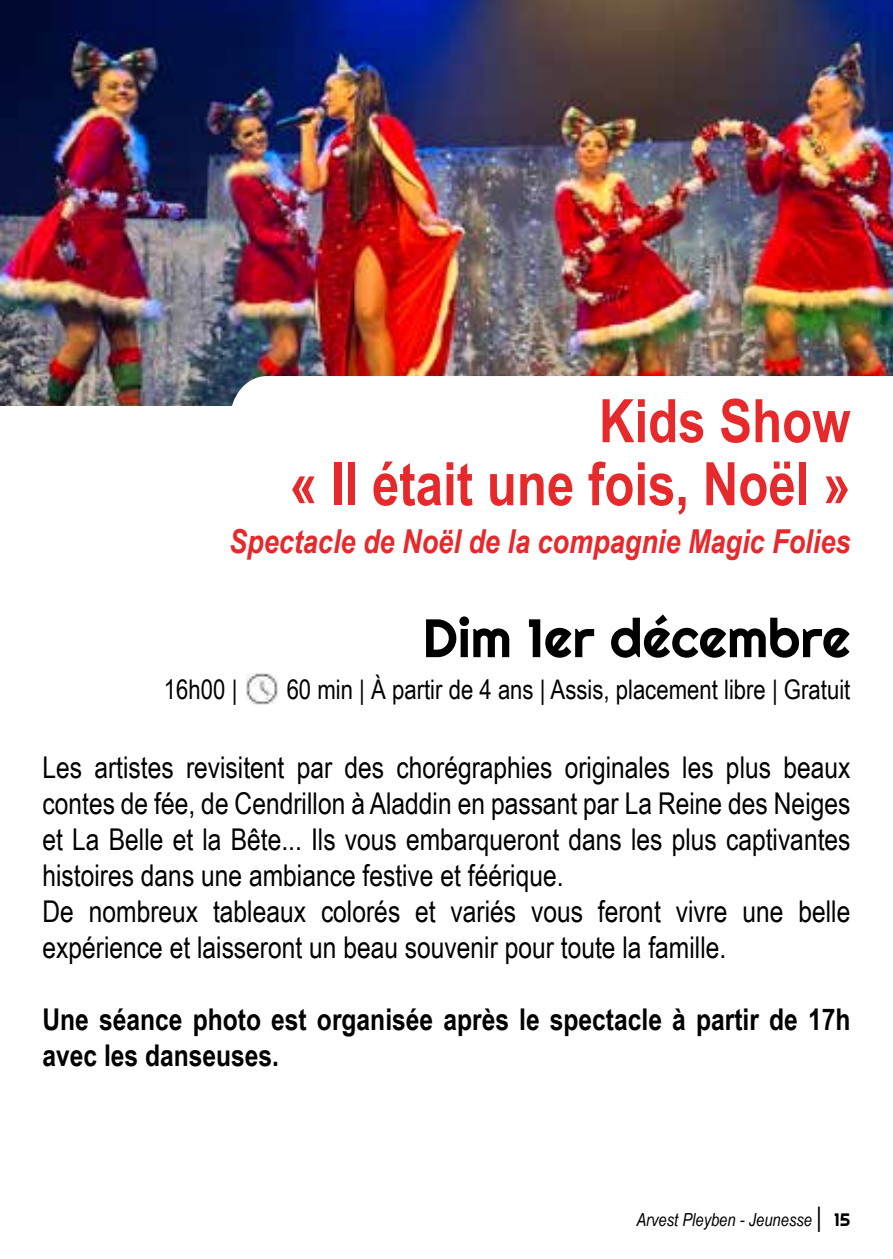
<style>
.page{position:relative;width:893px;height:1259px;background:#fff}
.page>*{position:absolute;margin:0;border:0;box-sizing:border-box;transform-origin:0 0}
.t1{font:700 60px/63px "Arial Narrow";color:#e62a2c;text-align:right}
.t2{font:54px "Righteous";color:#000}
.t3{font:italic 700 33px "Arial Narrow";color:#e62a2c}
.t4{font:30px/36px "Arial Narrow";color:#000}
.t5{font:700 30px/36px "Arial Narrow";color:#000}
.t6{font:27px "Arial Narrow";color:#000}
.t7{font:italic 18px "Arial Narrow";color:#000}
.s1{font-style:normal;font-size:27px}
.s2{font-family:"Righteous";font-style:normal}
</style>
<div class="page">
<img style="left:0;top:0;width:893px;height:405px">
<svg style="left:230px;top:376px;width:663px;height:30px"></svg>
<img style="left:247px;top:673px;width:30px;height:31px">
<h1 class="t1" style="left:290px;top:386px;width:562px">Kids Show<br>« Il était une fois, Noël »</h1>
<p class="t3" style="left:229px;top:517px;width:623px">Spectacle de Noël de la compagnie Magic Folies</p>
<h2 class="t2" style="left:423px;top:604px;width:429px">Dim 1er décembre</h2>
<p class="t6" style="left:164px;top:669px;width:75px">16h00 |</p>
<p class="t6" style="left:287px;top:669px;width:565px">60 min | À partir de 4 ans | Assis, placement libre | Gratuit</p>
<p class="t4" style="left:43px;top:748px;width:809px">Les artistes revisitent par des chorégraphies originales les plus beaux contes de fée, de Cendrillon à Aladdin en passant par La Reine des Neiges et La Belle et la Bête... Ils vous embarqueront dans les plus captivantes histoires dans une ambiance festive et féérique.<br>De nombreux tableaux colorés et variés vous feront vivre une belle expérience et laisseront un beau souvenir pour toute la famille.</p>
<p class="t5" style="left:43px;top:1000px;width:809px">Une séance photo est organisée après le spectacle à partir de 17h avec les danseuses.</p>
<p class="t7" style="left:636px;top:1206px;width:216px">Arvest Pleyben - Jeunesse <span class="s1">|</span> <span class="s2">15</span></p>
</div>
